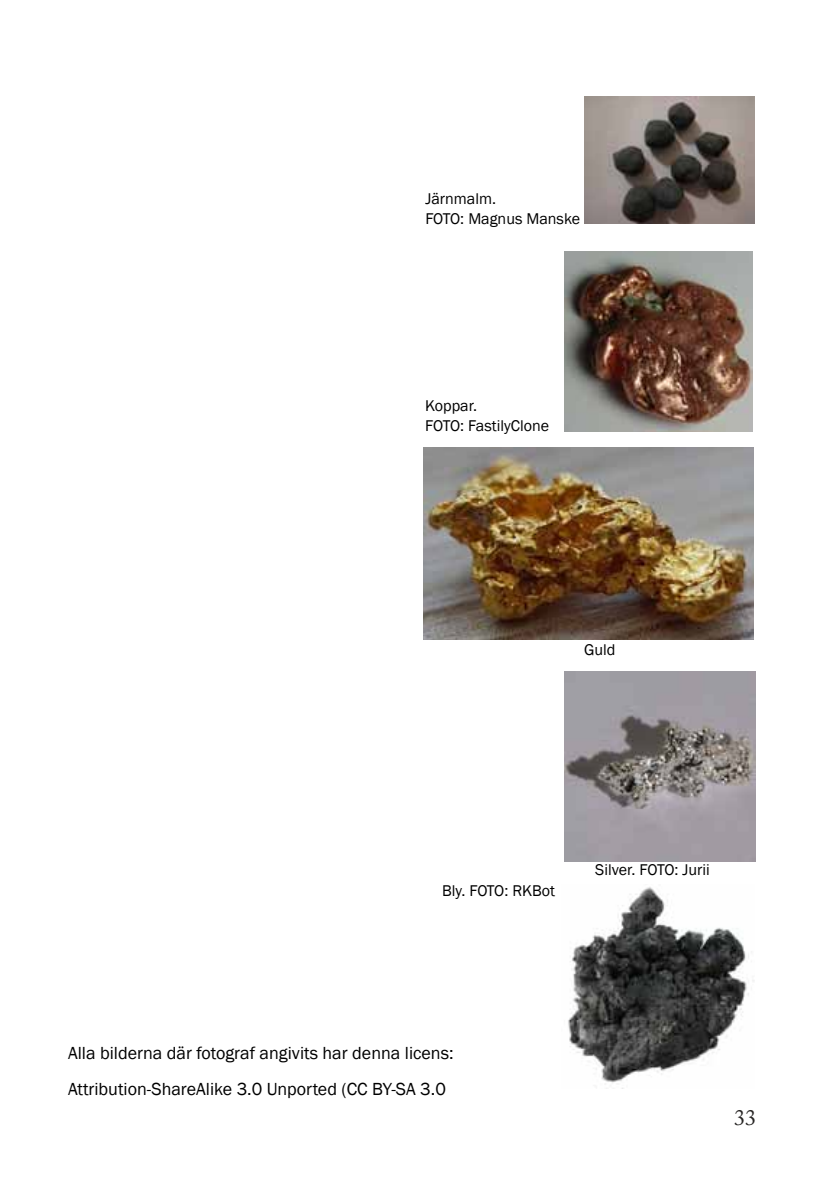
<style>
.page{position:relative;width:840px;height:1191px;background:#fff}
.page>*{position:absolute;margin:0;border:0;box-sizing:border-box;transform-origin:0 0}
.t1{font:22px "Adobe Caslon Pro";color:#272524}
.t2{font:18px/35.4px "Franklin Gothic";color:#000}
.t3{font:16px/20px "Franklin Gothic";color:#000}
.s1{color:#fff}
</style>
<div class="page">
<img style="left:584px;top:96px;width:169px;height:128px">
<img style="left:423px;top:447px;width:329px;height:193px">
<img style="left:568px;top:887px;width:185px;height:202px">
<img style="left:564px;top:251px;width:188px;height:180px">
<img style="left:564px;top:671px;width:190px;height:190px">
<p class="t3" style="left:425px;top:189px;width:156px">Järnmalm.<br>FOTO: Magnus Manske</p>
<p class="t3" style="left:425px;top:396px;width:125px">Koppar.<br>FOTO: FastilyClone</p>
<p class="t3" style="left:584px;top:640px;width:33px">Guld</p>
<p class="t3" style="left:442px;top:881px;width:114px">Bly. FOTO: RKBot</p>
<p class="t3" style="left:595px;top:860px;width:116px">Silver. FOTO: Jurii</p>
<p class="t2" style="left:68px;top:1036px;width:387px">Alla bilderna där fotograf angivits har denna licens:<br>Attribution-ShareAlike 3.0 Unported (CC BY-SA 3.0<span class="s1">)</span></p>
<p class="t1" style="left:733px;top:1104px;width:23px">33</p>
</div>
